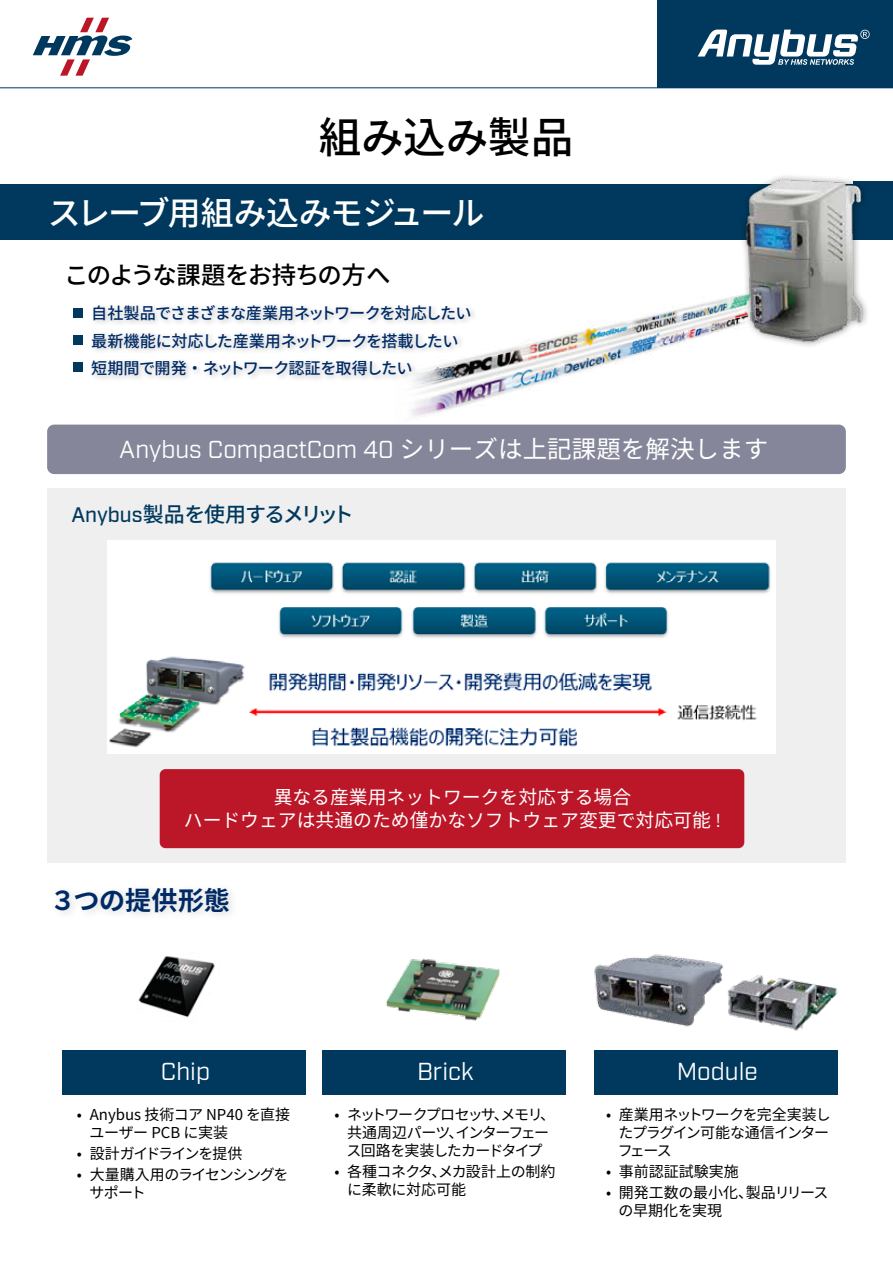
<style>
.page{position:relative;width:893px;height:1263px;background:#fff}
.page>*{position:absolute;margin:0;border:0;box-sizing:border-box;transform-origin:0 0}
.t1{font:500 42.75px "Noto Sans CJ Kjp";letter-spacing:-.005em;color:#000}
.t2{font:500 33px "Noto Sans CJ Kjp";letter-spacing:-.055em;color:#fff}
.t3{font:700 26.1px "Source Han Sans JP";letter-spacing:-.005em;color:#002a65}
.t4{font:24.6px "Industry";color:#fff}
.t5{font:500 24.45px "Noto Sans CJ Kjp";letter-spacing:-.04em;color:#000}
.t6{font:500 21px "Noto Sans CJ Kjp";letter-spacing:-.075em;color:#00395d}
.t7{font:18.75px/23.1px "Noto Sans CJ Kjp";color:#fff;text-align:center}
.t8{font:500 16.2px/27.6px "Noto Sans CJ Kjp";letter-spacing:-.035em;color:#002a65}
.t9{font:15px/18px "Noto Sans CJ Kjp";letter-spacing:-.085em;color:#000;text-align:center}
.t10{font:15px/18px "Noto Sans CJ Kjp";color:#000}
.t11{font:15px/18px "Noto Sans CJ Kjp";letter-spacing:-.035em;color:#000;text-align:justify}
.t12{font:15px/18px "Noto Sans CJ Kjp";letter-spacing:-.015em;color:#000}
.t13{font:15px/18px "Noto Sans CJ Kjp";letter-spacing:-.005em;color:#000}
.t14{font:15px/18px "Noto Sans CJ Kjp";letter-spacing:-.07em;color:#000}
.t15{font:15px "Noto Sans CJ Kjp";letter-spacing:-.075em;color:#000}
.s1{font-family:"Noto Sans CJ Kjp"}
.s2{font-family:"Industry"}
</style>
<div class="page">
<svg style="left:0;top:17px;width:657px;height:71px"></svg>
<svg style="left:33px;top:18px;width:99px;height:58px"></svg>
<div style="left:657px;top:0;width:236px;height:88px;background:#00395d"></div>
<svg style="left:698px;top:30px;width:172px;height:35px"></svg>
<div style="left:47px;top:488px;width:799px;height:374px;background:#efefef"></div>
<div style="left:47px;top:425px;width:799px;height:49px;background:#85869a;border-radius:7px"></div>
<img style="left:108px;top:540px;width:667px;height:214px">
<div style="left:160px;top:769px;width:584px;height:79px;background:#bb1728;border-radius:6px"></div>
<div style="left:51px;top:883px;width:188px;height:40px;background:#000;opacity:.15"></div>
<img style="left:594px;top:954px;width:244px;height:77px">
<div style="left:594px;top:1050px;width:244px;height:44px;background:#00395d"></div>
<img style="left:385px;top:958px;width:115px;height:63px">
<div style="left:322px;top:1050px;width:244px;height:44px;background:#00395d"></div>
<img style="left:138px;top:956px;width:77px;height:62px">
<div style="left:62px;top:1050px;width:244px;height:44px;background:#00395d"></div>
<div style="left:86px;top:299px;width:391px;height:83px;background:#fff;opacity:.75"></div>
<div style="left:73px;top:308px;width:10px;height:10px;background:#00395d"></div>
<div style="left:73px;top:335px;width:10px;height:10px;background:#00395d"></div>
<div style="left:73px;top:362px;width:10px;height:10px;background:#00395d"></div>
<div style="left:853px;top:182px;width:40px;height:55px;background:#00395d"></div>
<div style="left:0;top:184px;width:893px;height:55px;background:#00395d"></div>
<img style="left:733px;top:176px;width:137px;height:170px">
<img style="left:378px;top:270px;width:399px;height:155px">
<h1 class="t1" style="left:319px;top:114px;width:256px">組み込み製品</h1>
<h2 class="t2" style="left:48px;top:195px;width:438px">スレーブ用組み込みモジュール</h2>
<h3 class="t5" style="left:64px;top:261px;width:328px">このような課題をお持ちの方へ</h3>
<p class="t8" style="left:91px;top:299px;width:382px">自社製品でさまざまな産業用ネットワークを対応したい最新機能に対応した産業用ネットワークを搭載したい短期間で開発・ネットワーク認証を取得したい</p>
<h3 class="t4" style="left:119px;top:435px;width:651px">Anybus CompactCom 40 <span class="s1">シリーズは上記課題を解決します</span></h3>
<p class="t6" style="left:71px;top:503px;width:284px"><span class="s2">Anybus</span>製品を使用するメリット</p>
<p class="t7" style="left:184px;top:786px;width:539px">異なる産業用ネットワークを対応する場合<br>ハードウェアは共通のため僅かなソフトウェア変更で対応可能 <span class="s2">!</span></p>
<h3 class="t3" style="left:50px;top:885px;width:181px">３つの提供形態</h3>
<h3 class="t4" style="left:161px;top:1057px;width:51px">Chip</h3>
<h3 class="t4" style="left:417px;top:1057px;width:58px">Brick</h3>
<h3 class="t4" style="left:677px;top:1057px;width:83px">Module</h3>
<p class="t11" style="left:618px;top:1105px;width:215px;text-indent:-12px">• 産業用ネットワークを完全実装したプラグイン可能な通信インターフェース</p>
<p class="t10" style="left:606px;top:1162px;width:134px">• 事前認証試験実施</p>
<p class="t13" style="left:619px;top:1183px;width:212px;text-indent:-13px">• 開発工数の最小化、製品リリースの早期化を実現</p>
<p class="t10" style="left:90px;top:1105px;width:202px;text-indent:-13px">• Anybus 技術コア NP40 を直接ユーザー PCB に実装</p>
<p class="t15" style="left:77px;top:1144px;width:167px">• 設計ガイドラインを提供</p>
<p class="t14" style="left:89px;top:1165px;width:201px;text-indent:-12px">• 大量購入用のライセンシングをサポート</p>
<p class="t9" style="left:335px;top:1105px;width:222px">• ネットワークプロセッサ、メモリ、共通周辺パーツ、インターフェース回路を実装したカードタイプ</p>
<p class="t12" style="left:347px;top:1162px;width:210px;text-indent:-13px">• 各種コネクタ、メカ設計上の制約に柔軟に対応可能</p>
</div>
